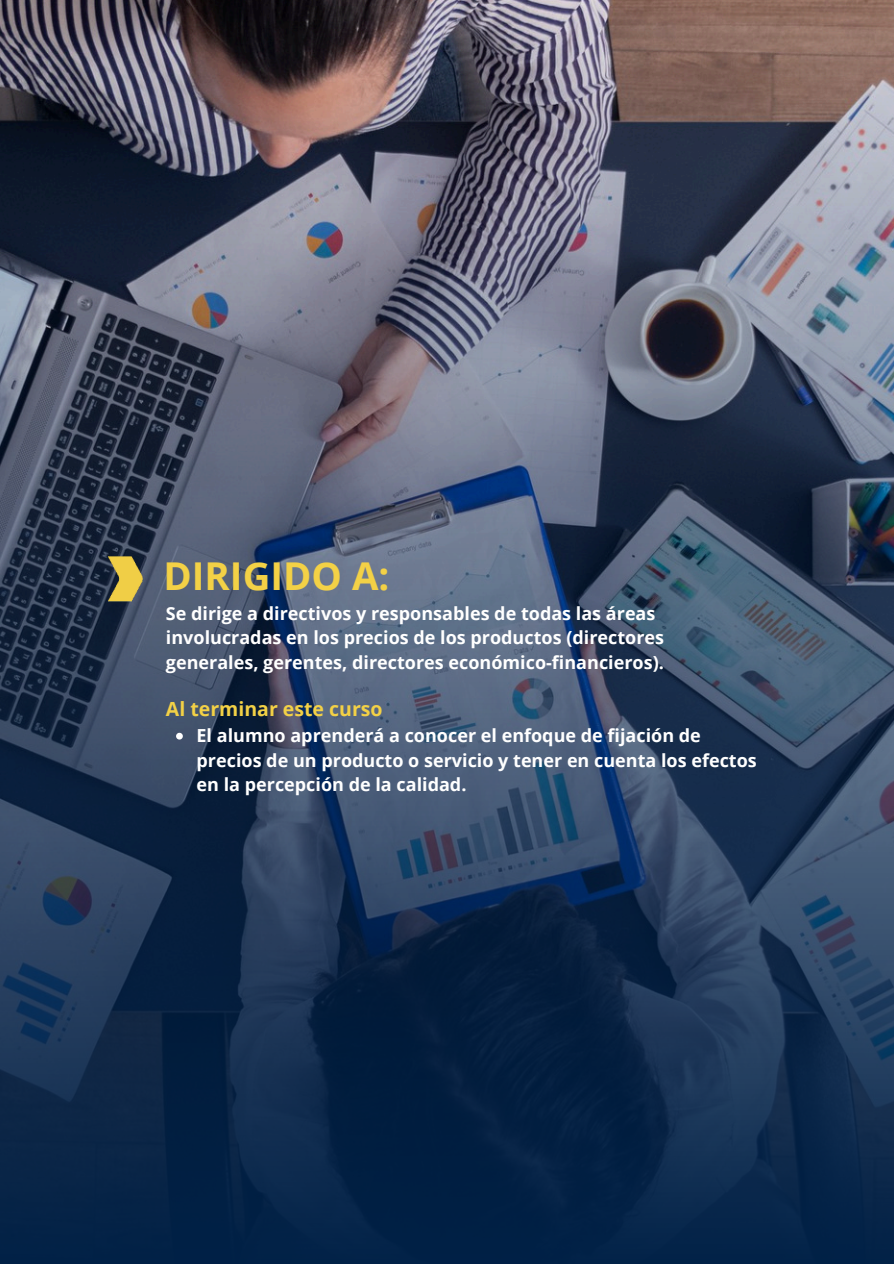
<style>
.page{position:relative;width:894px;height:1264px;background:#fff}
.page>*{position:absolute;margin:0;border:0;box-sizing:border-box;transform-origin:0 0}
.t1{font:700 38.4px "Open Sans";color:#f3d146}
.t2{font:700 19.5px "Open Sans";color:#f3d146}
.t3{font:700 18px/24.8px "Open Sans";color:#fff}
</style>
<div class="page">
<img style="left:0;top:0;width:893px;height:1263px">
<img style="left:89px;top:553px;width:57px;height:51px">
<svg style="left:176px;top:732px;width:7px;height:7px"></svg>
<h1 class="t1" style="left:163px;top:549px;width:227px">DIRIGIDO A:</h1>
<p class="t3" style="left:166px;top:600px;width:499px">Se dirige a directivos y responsables de todas las áreas involucradas en los precios de los productos (directores generales, gerentes, directores económico-financieros).</p>
<p class="t2" style="left:166px;top:695px;width:218px">Al terminar este curso</p>
<p class="t3" style="left:196px;top:722px;width:561px">El alumno aprenderá a conocer el enfoque de fijación de precios de un producto o servicio y tener en cuenta los efectos en la percepción de la calidad.</p>
</div>
